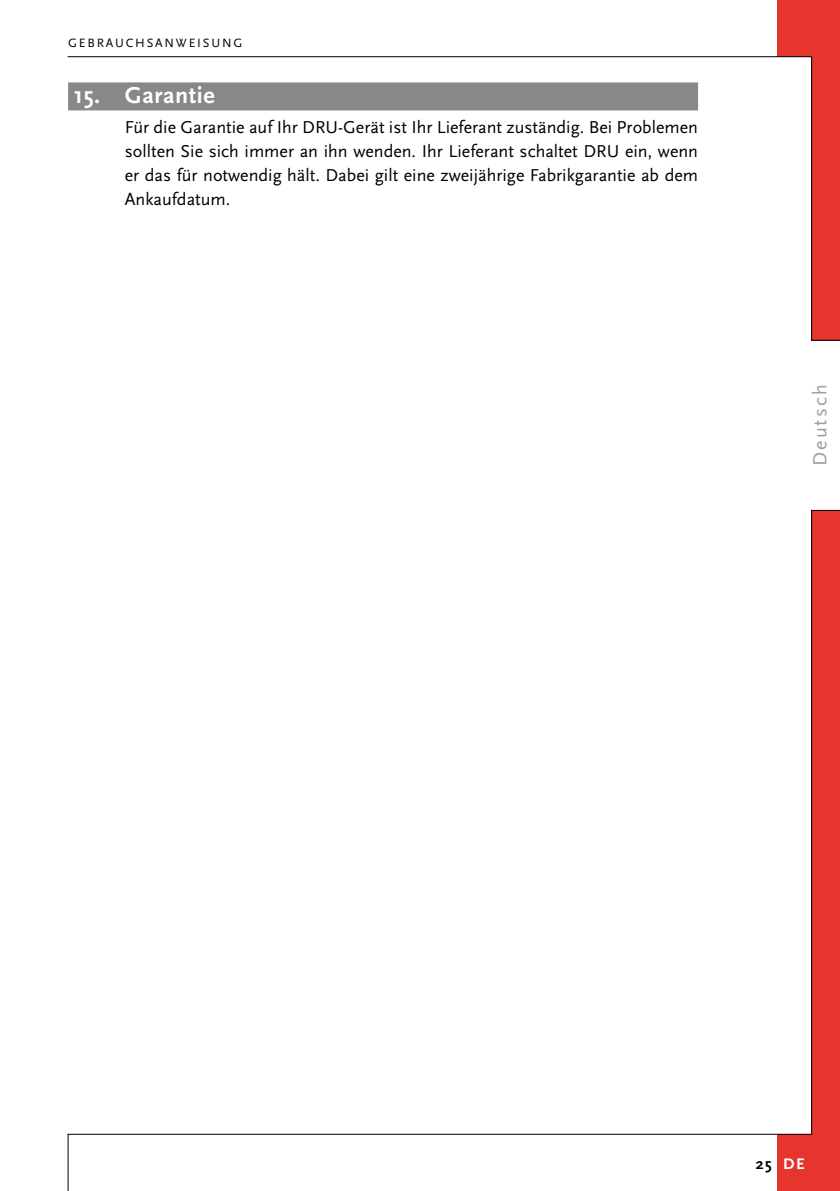
<style>
.page{position:relative;width:840px;height:1191px;background:#fff}
.page>*{position:absolute;margin:0;border:0;box-sizing:border-box;transform-origin:0 0}
.t1{font:700 24px "Scala Sans";letter-spacing:.025em;color:#fff}
.t2{font:20px "Scala Sans";letter-spacing:.105em;color:#9c9e9f}
.t3{font:18px/24px "Scala Sans";color:#000;text-align:justify}
.t4{font:700 16px "Scala Sans";color:#000}
.t5{font:700 16px "Scala Sans";color:#fff}
.t6{font:12.6px "Scala Sans";letter-spacing:.145em;color:#000}
</style>
<div class="page">
<svg style="left:810px;top:57px;width:29px;height:283px;background:#dd3a31"></svg>
<svg style="left:811px;top:510px;width:28px;height:624px;background:#c72e26"></svg>
<div style="left:68px;top:82px;width:629px;height:28px;background:#87888a"></div>
<div style="left:777px;top:1134px;width:62px;height:57px;background:#e5352c"></div>
<div style="left:777px;top:0;width:62px;height:57px;background:#e5352c"></div>
<hr style="left:68px;top:56px;width:743px;height:1px;background:#000">
<svg style="left:68px;top:1133px;width:743px;height:58px"></svg>
<p class="t6" style="left:68px;top:36px;width:176px">GEBRAUCHSANWEISUNG</p>
<h1 class="t1" style="left:74px;top:82px;width:142px">15. Garantie</h1>
<p class="t3" style="left:125px;top:116px;width:574px">Für die Garantie auf Ihr DRU-Gerät ist Ihr Lieferant zuständig. Bei Problemen sollten Sie sich immer an ihn wenden. Ihr Lieferant schaltet DRU ein, wenn er das für notwendig hält. Dabei gilt eine zweijährige Fabrikgarantie ab dem Ankaufdatum.</p>
<p class="t2" style="left:808px;top:466px;width:83px;rotate:-90deg">Deutsch</p>
<p class="t4" style="left:755px;top:1154px;width:18px">25</p>
<p class="t5" style="left:782px;top:1154px;width:23px">DE</p>
</div>
